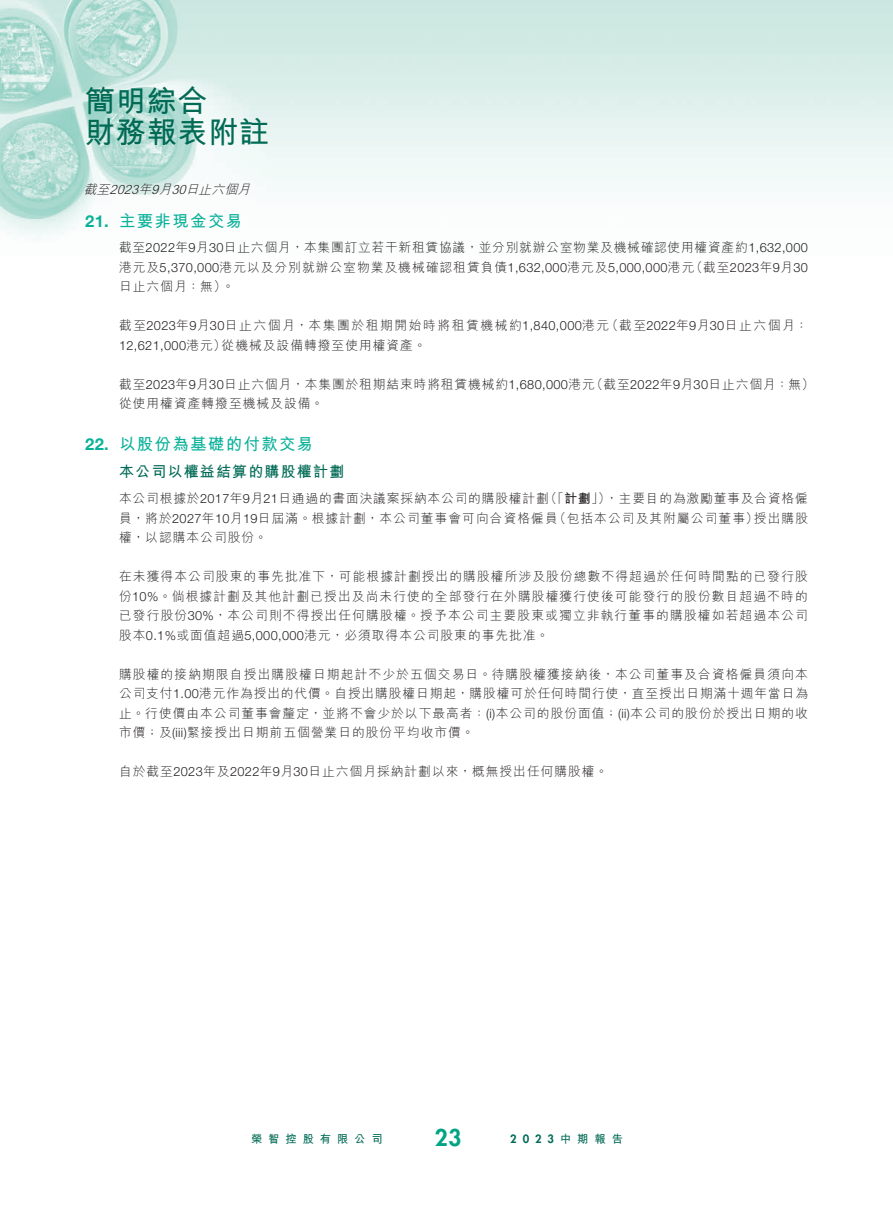
<style>
.page{position:relative;width:893px;height:1212px;background:#fff}
.page>*{position:absolute;margin:0;border:0;box-sizing:border-box;transform-origin:0 0}
.t1{font:700 30px/31.5px "M Hei HK";letter-spacing:.03em;color:#006a55}
.t2{font:800 22.5px "Futura Std";color:#00a485}
.t3{font:700 16.5px "M Hei HK";letter-spacing:.08em;color:#0ab199}
.t4{font:700 16.5px "Helvetica Neue LT Std";color:#0ab199}
.t5{font:700 15px "M Hei HK";letter-spacing:.08em;color:#006a55}
.t6{font:300 12.75px/19.5px "M Hei HK";letter-spacing:.08em;color:#231f20}
.t7{font:300 12.75px "M Hei HK";letter-spacing:.06em;color:#231f20}
.t8{font:300 12.75px/19.5px "M Hei HK";letter-spacing:.125em;color:#231f20}
.t9{font:300 12.75px "Helvetica Neue LT Std";letter-spacing:.03em;color:#231f20}
.t10{font:italic 300 12.75px "M Hei HK";color:#231f20}
.t11{font:700 11.25px "M Hei HK";letter-spacing:.53em;color:#006a55}
.t12{font:800 11.25px "Futura Std";color:#006a55}
.s1{font-family:"Helvetica Neue LT Std"}
.s2{font-family:"M Hei HK"}
.s3{font-weight:700}
</style>
<div class="page">
<img style="left:0;top:0;width:893px;height:239px">
<h1 class="t1" style="left:85px;top:83px;width:186px">簡明綜合<br>財務報表附註</h1>
<p class="t10" style="left:186px;top:181px;width:70px">日止六個月</p>
<p class="t10" style="left:138px;top:181px;width:19px">年</p>
<p class="t10" style="left:84px;top:181px;width:32px">截至</p>
<p class="t10" style="left:151px;top:181px;width:26px">月9</p>
<p class="t10" style="left:109px;top:181px;width:35px">2023</p>
<p class="t10" style="left:171px;top:181px;width:20px">30</p>
<p class="t4" style="left:85px;top:211px;width:25px">21.</p>
<p class="t4" style="left:85px;top:434px;width:25px">22.</p>
<p class="t3" style="left:119px;top:209px;width:125px">主要非現金交易</p>
<p class="t7" style="left:119px;top:238px;width:690px">截至<span class="s1">2022</span>年 月<span class="s1">9 30</span>日止六個月，本集團訂立若干新租賃協議，並分別就辦公室物業及機械確認使用權資產約<span class="s1">1,632,000</span></p>
<p class="t9" style="left:690px;top:259px;width:119px"><span class="s2">（截至</span>2023<span class="s2">年 月</span>9 30</p>
<p class="t6" style="left:222px;top:257px;width:474px;text-indent:-103px">港元及<span class="s1">5,370,000</span>港元以及分別就辦公室物業及機械確認租賃負債<span class="s1">1,632,000</span>港元及<span class="s1">5,000,000</span>港元。</p>
<p class="t6" style="left:119px;top:276px;width:109px">日止六個月：無(</p>
<p class="t6" style="left:606px;top:315px;width:204px">（截至<span class="s1">2022</span>年 月<span class="s1">9 30</span>日止六個月：</p>
<p class="t8" style="left:222px;top:315px;width:389px;text-indent:-103px">截至<span class="s1">2023</span>年 月<span class="s1">9 30</span>日止六個月，本集團於租期開始時將租賃機械約<span class="s1">1,840,000</span>港元從機械及設備轉撥至使用權資產。</p>
<p class="t9" style="left:119px;top:337px;width:108px">12,621,000<span class="s2">港元）</span></p>
<p class="t6" style="left:590px;top:374px;width:226px">（截至<span class="s1">2022</span>年 月<span class="s1">9 30</span>日止六個月：無(</p>
<p class="t6" style="left:119px;top:374px;width:477px">截至<span class="s1">2023</span>年 月<span class="s1">9 30</span>日止六個月，本集團於租期結束時將租賃機械約<span class="s1">1,680,000</span>港元從使用權資產轉撥至機械及設備。</p>
<p class="t3" style="left:119px;top:432px;width:196px">以股份為基礎的付款交易</p>
<p class="t5" style="left:119px;top:461px;width:227px">本公司以權益結算的購股權計劃</p>
<p class="t6" style="left:544px;top:488px;width:68px">（「<span class="s3">計劃</span>」）</p>
<p class="t6" style="left:119px;top:488px;width:431px">本公司根據於<span class="s1">2017</span>年 月<span class="s1">9 21</span>日通過的書面決議案採納本公司的購股權計劃</p>
<p class="t6" style="left:606px;top:488px;width:204px">，主要目的為激勵董事及合資格僱</p>
<p class="t6" style="left:554px;top:508px;width:206px">（包括本公司及其附屬公司董事）</p>
<p class="t6" style="left:119px;top:508px;width:440px">員，將於<span class="s1">2027</span>年<span class="s1">10</span>月<span class="s1">19</span>日屆滿。根據計劃，本公司董事會可向合資格僱員權，以認購本公司股份。</p>
<p class="t6" style="left:119px;top:566px;width:690px;text-align:justify">在未獲得本公司股東的事先批准下，可能根據計劃授出的購股權所涉及股份總數不得超過於任何時間點的已發行股份<span class="s1">10%</span>。倘根據計劃及其他計劃已授出及尚未行使的全部發行在外購股權獲行使後可能發行的股份數目超過不時的已發行股份<span class="s1">30%</span>，本公司則不得授出任何購股權。授予本公司主要股東或獨立非執行董事的購股權如若超過本公司股本<span class="s1">0.1%</span>或面值超過<span class="s1">5,000,000</span>港元，必須取得本公司股東的事先批准。</p>
<p class="t6" style="left:119px;top:664px;width:691px;text-align:justify">購股權的接納期限自授出購股權日期起計不少於五個交易日。待購股權獲接納後，本公司董事及合資格僱員須向本公司支付<span class="s1">1.00</span>港元作為授出的代價。自授出購股權日期起，購股權可於任何時間行使，直至授出日期滿十週年當日為止。行使價由本公司董事會釐定，並將不會少於以下最高者： <span class="s1">)i(</span> 本公司的股份面值；<span class="s1">( )i i</span> 本公司的股份於授出日期的收市價；及<span class="s1">(iii)</span>緊接授出日期前五個營業日的股份平均收市價。</p>
<p class="t6" style="left:119px;top:761px;width:490px">自於截至<span class="s1">2023</span>年及<span class="s1">2022</span>年 月<span class="s1">9 30</span>日止六個月採納計劃以來，概無授出任何購股權。</p>
<p class="t6" style="left:754px;top:508px;width:56px">授出購股</p>
<p class="t11" style="left:251px;top:1131px;width:133px">榮智控股有限公司</p>
<h2 class="t2" style="left:435px;top:1123px;width:28px">23</h2>
<p class="t11" style="left:560px;top:1131px;width:64px">中期報告</p>
<p class="t12" style="left:510px;top:1132px;width:45px">2023</p>
</div>
